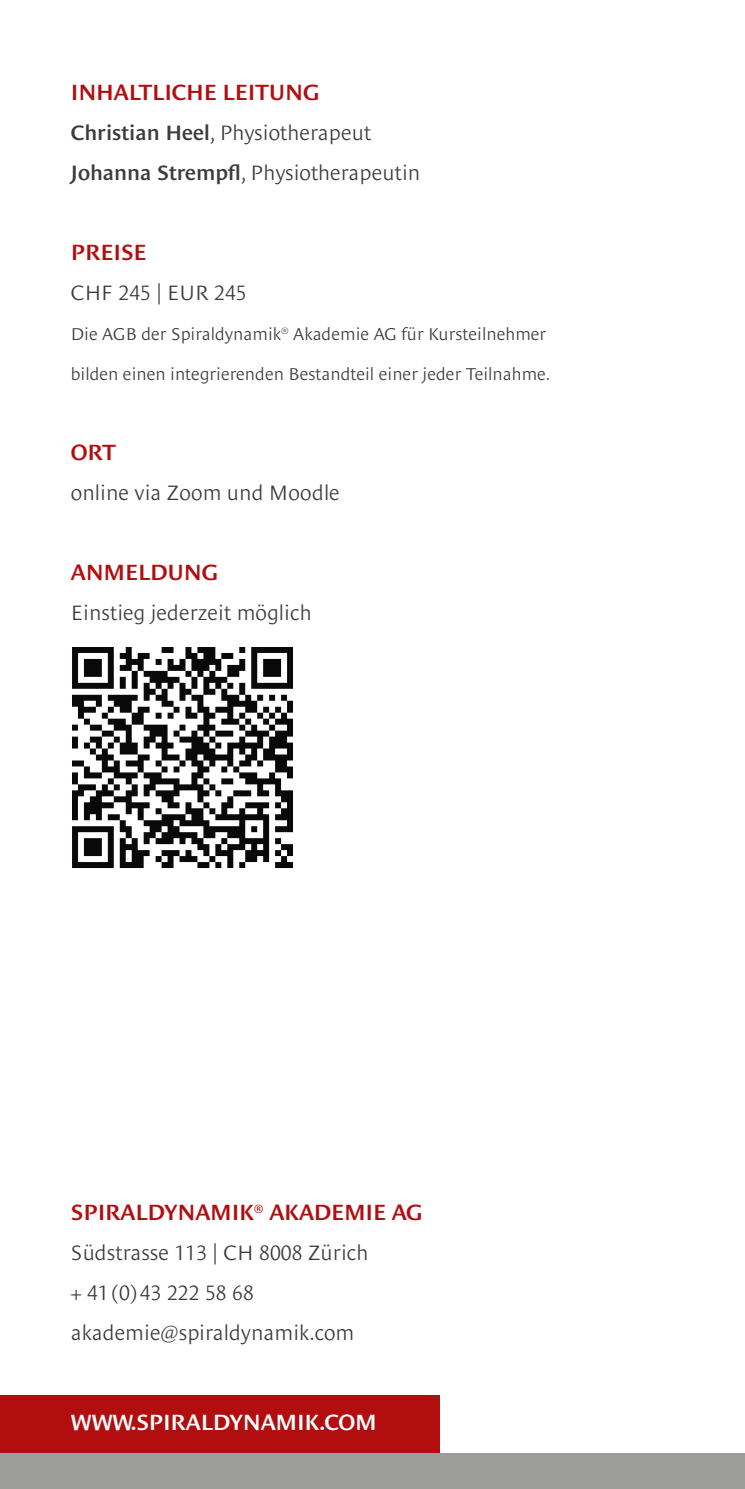
<style>
.page{position:relative;width:745px;height:1489px;background:#fff}
.page>*{position:absolute;margin:0;border:0;box-sizing:border-box;transform-origin:0 0}
.t1{font:600 22.5px "Le Monde Sans Ptf";letter-spacing:-.01em;color:#b20e10}
.t2{font:600 22.5px "Le Monde Sans Ptf";letter-spacing:-.01em;color:#fff}
.t3{font:300 21.25px/40px "Le Monde Sans Ptf";color:#3c3c3b}
.t4{font:300 17.5px "Le Monde Sans Ptf";color:#3c3c3b}
.s1{font-weight:600}
</style>
<div class="page">
<div style="left:0;top:1394px;width:439px;height:61px;background:#b20e10"></div>
<div style="left:0;top:1453px;width:744px;height:35px;background:#9d9d9c"></div>
<img style="left:72px;top:647px;width:221px;height:221px">
<p class="t1" style="left:71px;top:74px;width:250px">INHALTLICHE LEITUNG</p>
<p class="t3" style="left:71px;top:110px;width:350px"><span class="s1">Christian Heel</span>, Physiotherapeut<br><span class="s1">Johanna Strempfl</span>, Physiotherapeutin</p>
<p class="t1" style="left:71px;top:234px;width:77px">PREISE</p>
<p class="t3" style="left:71px;top:270px;width:177px">CHF 245 | EUR 245</p>
<p class="t4" style="left:71px;top:320px;width:476px">Die AGB der Spiraldynamik<sup>®</sup> Akademie AG für Kursteilnehmer</p>
<p class="t4" style="left:71px;top:360px;width:480px">bilden einen integrierenden Bestandteil einer jeder Teilnahme.</p>
<p class="t1" style="left:71px;top:434px;width:47px">ORT</p>
<p class="t3" style="left:71px;top:470px;width:270px">online via Zoom und Moodle</p>
<p class="t1" style="left:71px;top:554px;width:149px">ANMELDUNG</p>
<p class="t3" style="left:71px;top:590px;width:242px">Einstieg jederzeit möglich</p>
<p class="t1" style="left:71px;top:1194px;width:353px">SPIRALDYNAMIK<sup>®</sup> AKADEMIE AG</p>
<p class="t3" style="left:71px;top:1230px;width:299px">Südstrasse 113 | CH 8008 Zürich + 41 (0) 43 222 58 68 akademie@spiraldynamik.com</p>
<p class="t2" style="left:71px;top:1404px;width:307px">WWW.SPIRALDYNAMIK.COM</p>
</div>
